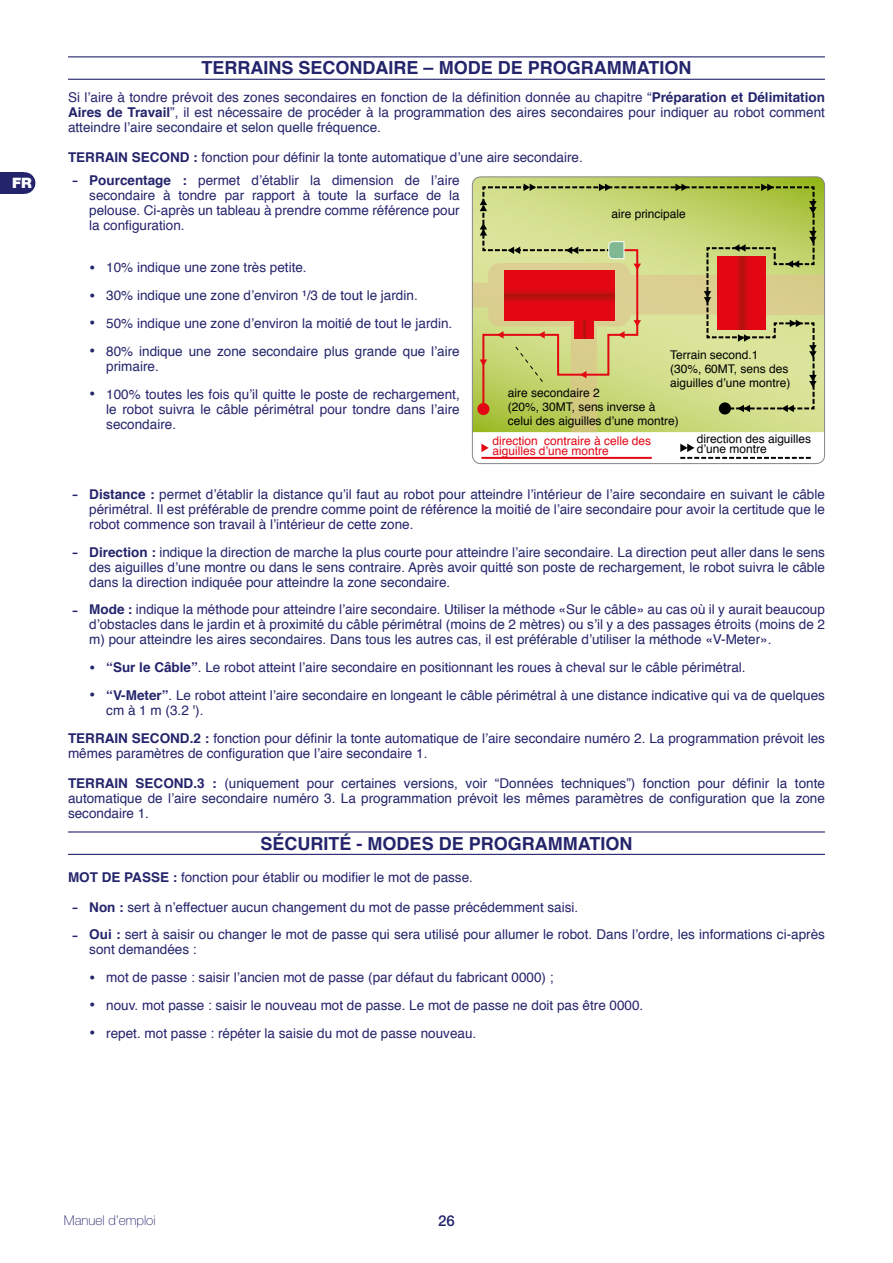
<style>
.page{position:relative;width:893px;height:1263px;background:#fff}
.page>*{position:absolute;margin:0;border:0;box-sizing:border-box;transform-origin:0 0}
.t1{font:700 18px "Helvetica";color:#24246c}
.t2{font:500 15px "Helvetica Neue LT Std";color:#24246c}
.t3{font:900 14.4px "Helvetica Neue LT Std";color:#fff}
.t4{font:13.5px/15px "Helvetica";color:#24246c;text-align:justify}
.t5{font:100 13.5px "Helvetica Neue LT Std";color:#24246c}
.t6{font:12px/14px "Helvetica";color:#000}
.t7{font:12px/10.2px "Helvetica";color:#e30613}
.s1{font-weight:700}
.s2{font-family:"Arial";font-size:18px}
.s3{font-weight:700;font-size:18px}
</style>
<div class="page">
<div style="left:0;top:172px;width:24px;height:22px;background:#24246c"></div>
<div style="left:14px;top:172px;width:21px;height:22px;background:#24246c;border-radius:50%"></div>
<hr style="left:68px;top:56px;width:757px;height:1px;background:#24246c">
<hr style="left:68px;top:79px;width:757px;height:1px;background:#24246c">
<hr style="left:68px;top:831px;width:757px;height:1px;background:#24246c">
<hr style="left:68px;top:854px;width:757px;height:1px;background:#24246c">
<svg style="left:472px;top:177px;width:353px;height:255px;background:#bdd065"></svg>
<div style="left:760px;top:275px;width:65px;height:39px;background:#d8cc8a"></div>
<svg style="left:474px;top:184px;width:343px;height:248px;background:#cab870"></svg>
<svg style="left:481px;top:444px;width:8px;height:8px"></svg>
<svg style="left:680px;top:444px;width:131px;height:15px"></svg>
<hr style="left:481px;top:457px;width:171px;height:2px;background:#e30613">
<div style="left:472px;top:176px;width:353px;height:288px;border:1px solid #878787;border-radius:9px"></div>
<p class="t3" style="left:12px;top:174px;width:21px">FR</p>
<h1 class="t1" style="left:202px;top:54px;width:491px">TERRAINS SECONDAIRE – MODE DE PROGRAMMATION</h1>
<p class="t4" style="left:68px;top:90px;width:758px">Si l’aire à tondre prévoit des zones secondaires en fonction de la définition donnée au chapitre “<span class="s1">Préparation et Délimitation Aires de Travail</span>”, il est nécessaire de procéder à la programmation des aires secondaires pour indiquer au robot comment atteindre l’aire secondaire et selon quelle fréquence.</p>
<p class="t4" style="left:68px;top:150px;width:516px"><span class="s1">TERRAIN SECOND :</span> fonction pour définir la tonte automatique d’une aire secondaire.</p>
<p class="t4" style="left:89px;top:173px;width:372px;text-indent:-17px"><span class="s2">-</span> <span class="s1">Pourcentage :</span> permet d’établir la dimension de l’aire secondaire à tondre par rapport à toute la surface de la pelouse. Ci-après un tableau à prendre comme référence pour la configuration.</p>
<p class="t4" style="left:89px;top:261px;width:219px"><span class="s3">•</span> 10% indique une zone très petite.</p>
<p class="t4" style="left:89px;top:288px;width:330px"><span class="s3">•</span> 30% indique une zone d’environ ¹/3 de tout le jardin.</p>
<p class="t4" style="left:89px;top:316px;width:364px"><span class="s3">•</span> 50% indique une zone d’environ la moitié de tout le jardin.</p>
<p class="t4" style="left:106px;top:344px;width:355px;text-indent:-17px"><span class="s3">•</span> 80% indique une zone secondaire plus grande que l’aire primaire.</p>
<p class="t4" style="left:106px;top:387px;width:355px;text-indent:-17px"><span class="s3">•</span> 100% toutes les fois qu’il quitte le poste de rechargement, le robot suivra le câble périmétral pour tondre dans l’aire secondaire.</p>
<p class="t6" style="left:611px;top:207px;width:76px">aire principale</p>
<p class="t6" style="left:670px;top:348px;width:122px">Terrain second.1 (30%, 60MT, sens des aiguilles d’une montre)</p>
<p class="t6" style="left:508px;top:386px;width:172px">aire secondaire 2<br>(20%, 30MT, sens inverse à celui des aiguilles d’une montre)</p>
<p class="t7" style="left:492px;top:436px;width:160px">direction contraire à celle des aiguilles d’une montre</p>
<p class="t6" style="left:697px;top:434px;width:116px;line-height:10.2px">direction des aiguilles d’une montre</p>
<p class="t4" style="left:89px;top:487px;width:737px;text-indent:-17px"><span class="s2">-</span> <span class="s1">Distance :</span> permet d’établir la distance qu’il faut au robot pour atteindre l’intérieur de l’aire secondaire en suivant le câble périmétral. Il est préférable de prendre comme point de référence la moitié de l’aire secondaire pour avoir la certitude que le robot commence son travail à l’intérieur de cette zone.</p>
<p class="t4" style="left:89px;top:545px;width:737px;text-indent:-17px"><span class="s2">-</span> <span class="s1">Direction :</span> indique la direction de marche la plus courte pour atteindre l’aire secondaire. La direction peut aller dans le sens des aiguilles d’une montre ou dans le sens contraire. Après avoir quitté son poste de rechargement, le robot suivra le câble dans la direction indiquée pour atteindre la zone secondaire.</p>
<p class="t4" style="left:89px;top:602px;width:737px;text-indent:-17px"><span class="s2">-</span> <span class="s1">Mode :</span> indique la méthode pour atteindre l’aire secondaire. Utiliser la méthode «Sur le câble» au cas où il y aurait beaucoup d’obstacles dans le jardin et à proximité du câble périmétral (moins de 2 mètres) ou s’il y a des passages étroits (moins de 2 m) pour atteindre les aires secondaires. Dans tous les autres cas, il est préférable d’utiliser la méthode «V-Meter».</p>
<p class="t4" style="left:89px;top:660px;width:658px"><span class="s3">•</span> <span class="s1">“Sur le Câble”</span>. Le robot atteint l’aire secondaire en positionnant les roues à cheval sur le câble périmétral.</p>
<p class="t4" style="left:106px;top:688px;width:720px;text-indent:-17px"><span class="s3">•</span> <span class="s1">“V-Meter”</span>. Le robot atteint l’aire secondaire en longeant le câble périmétral à une distance indicative qui va de quelques cm à 1 m (3.2 ').</p>
<p class="t4" style="left:68px;top:731px;width:758px"><span class="s1">TERRAIN SECOND.2 :</span> fonction pour définir la tonte automatique de l’aire secondaire numéro 2. La programmation prévoit les mêmes paramètres de configuration que l’aire secondaire 1.</p>
<p class="t4" style="left:68px;top:776px;width:758px"><span class="s1">TERRAIN SECOND.3 :</span> (uniquement pour certaines versions, voir “Données techniques”) fonction pour définir la tonte automatique de l’aire secondaire numéro 3. La programmation prévoit les mêmes paramètres de configuration que la zone secondaire 1.</p>
<h1 class="t1" style="left:261px;top:829px;width:373px">SÉCURITÉ - MODES DE PROGRAMMATION</h1>
<p class="t4" style="left:68px;top:870px;width:406px"><span class="s1">MOT DE PASSE :</span> fonction pour établir ou modifier le mot de passe.</p>
<p class="t4" style="left:72px;top:900px;width:507px"><span class="s2">-</span> <span class="s1">Non :</span> sert à n’effectuer aucun changement du mot de passe précédemment saisi.</p>
<p class="t4" style="left:89px;top:927px;width:737px;text-indent:-17px"><span class="s2">-</span> <span class="s1">Oui :</span> sert à saisir ou changer le mot de passe qui sera utilisé pour allumer le robot. Dans l’ordre, les informations ci-après sont demandées :</p>
<p class="t4" style="left:89px;top:970px;width:466px"><span class="s3">•</span> mot de passe : saisir l’ancien mot de passe (par défaut du fabricant 0000) ;</p>
<p class="t4" style="left:89px;top:998px;width:556px"><span class="s3">•</span> nouv. mot passe : saisir le nouveau mot de passe. Le mot de passe ne doit pas être 0000.</p>
<p class="t4" style="left:89px;top:1026px;width:388px"><span class="s3">•</span> repet. mot passe : répéter la saisie du mot de passe nouveau.</p>
<p class="t5" style="left:64px;top:1212px;width:94px">Manuel d’emploi</p>
<p class="t2" style="left:438px;top:1211px;width:18px">26</p>
</div>
